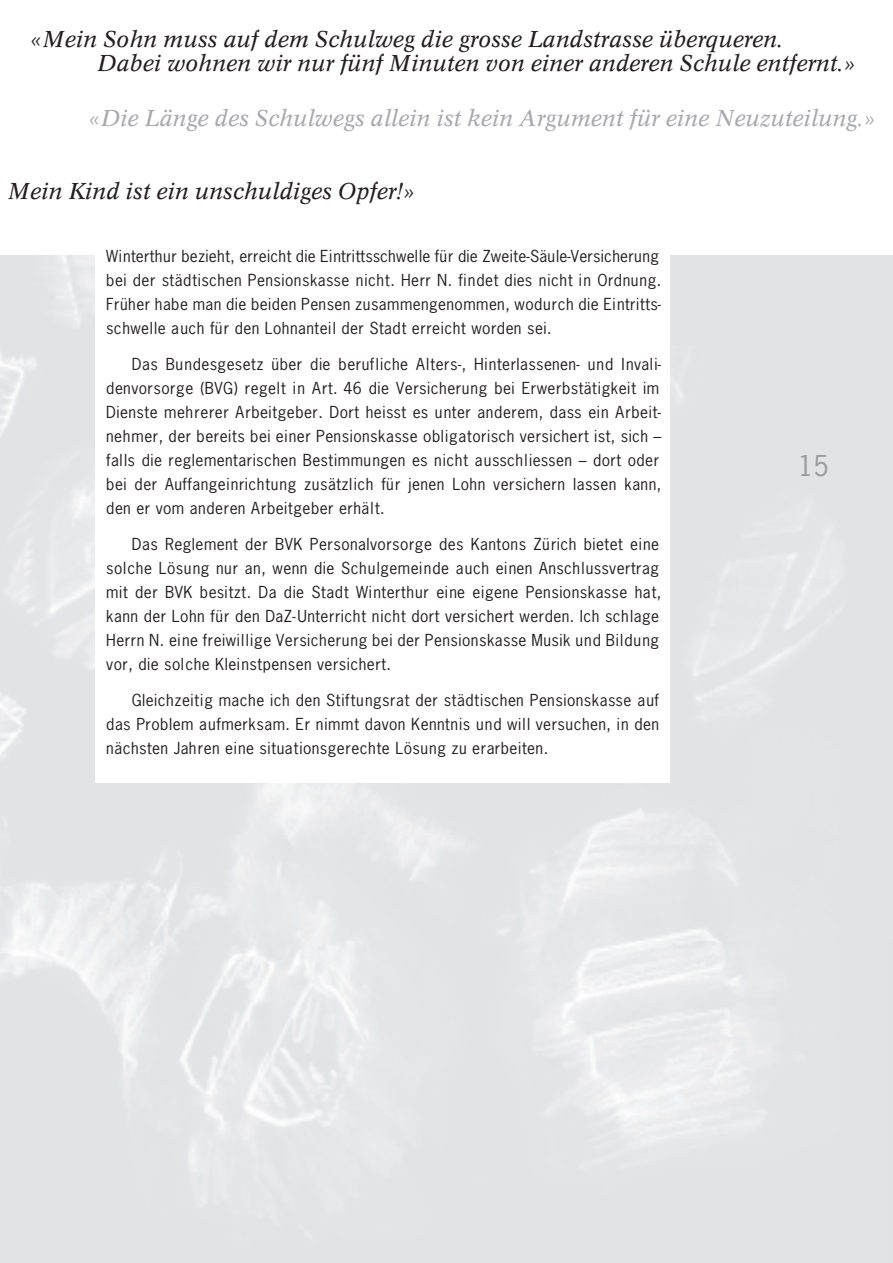
<style>
.page{position:relative;width:893px;height:1263px;background:#fff}
.page>*{position:absolute;margin:0;border:0;box-sizing:border-box;transform-origin:0 0}
.t1{font:27px "News Gothic Std";color:#999b9e}
.t2{font:italic 22.5px/24px "Concorde";letter-spacing:-.01em;color:#231f20}
.t3{font:italic 22.5px "Concorde";letter-spacing:-.01em;color:#a8a9ad}
.t4{font:15.6px/24px "News Gothic Std";letter-spacing:.03em;color:#231f20}
</style>
<div class="page">
<h2 class="t2" style="left:97px;top:29px;width:761px;text-indent:-67px">«Mein Sohn muss auf dem Schulweg die grosse Landstrasse überqueren.<br>Dabei wohnen wir nur fünf Minuten von einer anderen Schule entfernt.»</h2>
<h2 class="t3" style="left:89px;top:109px;width:789px">«Die Länge des Schulwegs allein ist kein Argument für eine Neuzuteilung.»</h2>
<h2 class="t2" style="left:8px;top:181px;width:409px">Mein Kind ist ein unschuldiges Opfer!»</h2>
<p class="t4" style="left:106px;top:245px;width:557px">Winterthur bezieht, erreicht die Eintrittsschwelle für die Zweite-Säule-Versicherung bei der städtischen Pensionskasse nicht. Herr N. findet dies nicht in Ordnung.<br>Früher habe man die beiden Pensen zusammengenommen, wodurch die Eintritts&shy;schwelle auch für den Lohnanteil der Stadt erreicht worden sei.</p>
<p class="t4" style="left:106px;top:353px;width:557px;text-indent:26px">Das Bundesgesetz über die berufliche Alters-, Hinterlassenen- und Invali&shy;denvorsorge (BVG) regelt in Art. 46 die Versicherung bei Erwerbstätigkeit im Dienste mehrerer Arbeitgeber. Dort heisst es unter anderem, dass ein Arbeit&shy;nehmer, der bereits bei einer Pensionskasse obligatorisch versichert ist, sich – falls die reglementarischen Bestimmungen es nicht ausschliessen – dort oder bei der Auffangeinrichtung zusätzlich für jenen Lohn versichern lassen kann, den er vom anderen Arbeitgeber erhält.</p>
<p class="t4" style="left:106px;top:533px;width:557px;text-indent:26px">Das Reglement der BVK Personalvorsorge des Kantons Zürich bietet eine solche Lösung nur an, wenn die Schulgemeinde auch einen Anschlussvertrag mit der BVK besitzt. Da die Stadt Winterthur eine eigene Pensionskasse hat, kann der Lohn für den DaZ-Unterricht nicht dort versichert werden. Ich schlage Herrn N. eine freiwillige Versicherung bei der Pensionskasse Musik und Bildung vor, die solche Kleinstpensen versichert.</p>
<p class="t4" style="left:106px;top:689px;width:554px;text-align:justify;text-indent:26px">Gleichzeitig mache ich den Stiftungsrat der städtischen Pensionskasse auf das Problem aufmerksam. Er nimmt davon Kenntnis und will versuchen, in den nächsten Jahren eine situationsgerechte Lösung zu erarbeiten.</p>
<h1 class="t1" style="left:798px;top:451px;width:33px">15</h1>
</div>
